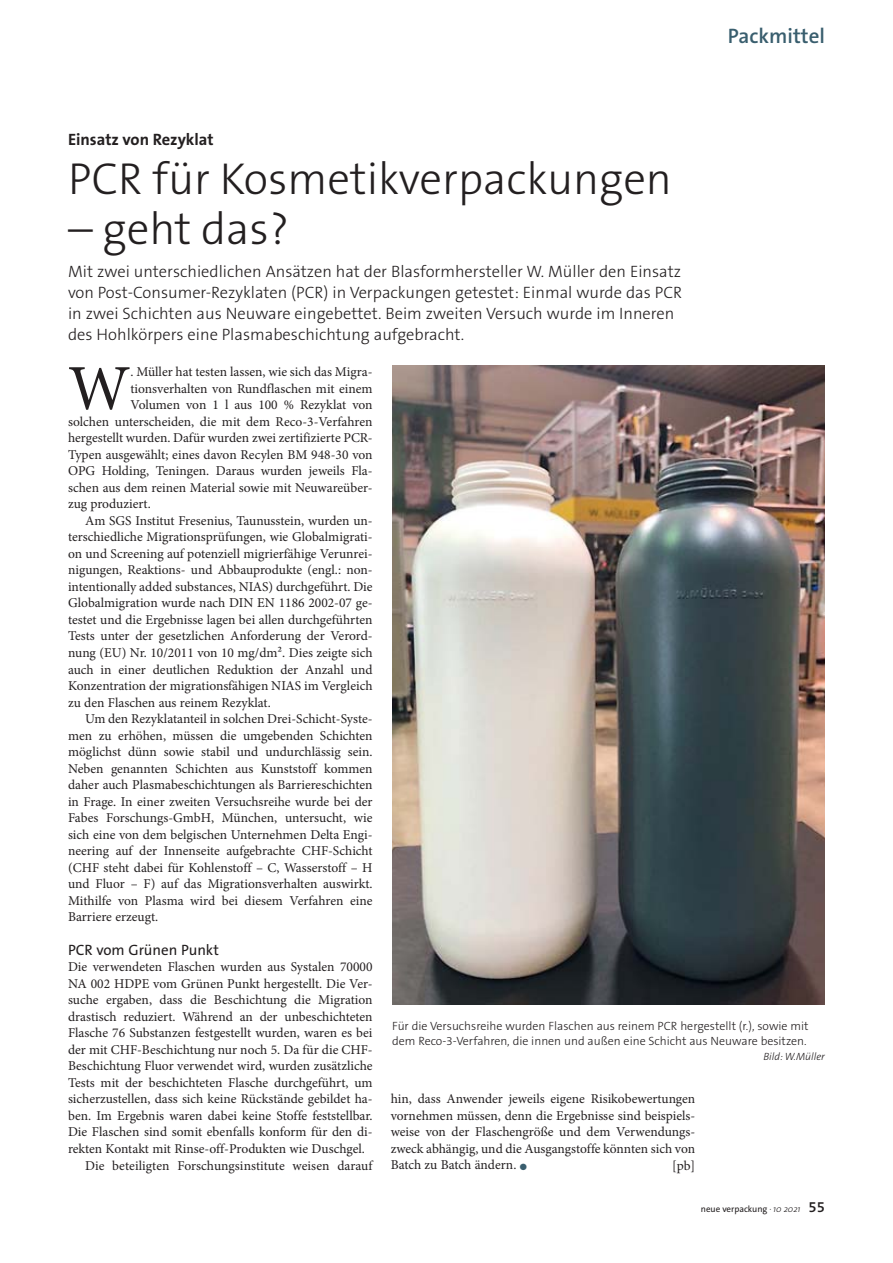
<style>
.page{position:relative;width:893px;height:1263px;background:#fff}
.page>*{position:absolute;margin:0;border:0;box-sizing:border-box;transform-origin:0 0}
.t1{font:64.35px "Minion Pro";color:#231f20}
.t2{font:300 45px "The Sans Os F";color:#231f20}
.t3{font:600 21px "The Sans Os F";color:#395e6e}
.t4{font:300 16.5px/21px "The Sans Os F";color:#231f20}
.t5{font:700 16.5px "The Sans Os F";color:#231f20}
.t6{font:15px "The Sans Os F";color:#231f20}
.t7{font:13.5px/16.5px "Minion Pro";color:#231f20;text-align:justify}
.t8{font:300 12px/15px "The Sans Os F";color:#231f20}
.t9{font:italic 300 10.5px "The Sans Os F";color:#231f20}
.t10{font:9px "The Sans Os F";color:#231f20}
.s1{color:#395e6e}
.s2{font-weight:300;font-style:italic}
.s3{font-weight:600;font-size:15px}
</style>
<div class="page">
<img style="left:392px;top:366px;width:433px;height:638px">
<h3 class="t3" style="left:728px;top:25px;width:99px">Packmittel</h3>
<p class="t5" style="left:68px;top:131px;width:147px">Einsatz von Rezyklat</p>
<h2 class="t2" style="left:68px;top:157px;width:605px">PCR für Kosmetikverpackungen</h2>
<h2 class="t2" style="left:68px;top:206px;width:222px">– geht das?</h2>
<p class="t4" style="left:68px;top:262px;width:616px">Mit zwei unterschiedlichen Ansätzen hat der Blasformhersteller W. Müller den Einsatz von Post-Consumer-Rezyklaten (PCR) in Verpackungen getestet: Einmal wurde das PCR in zwei Schichten aus Neuware eingebettet. Beim zweiten Versuch wurde im Inneren des Hohlkörpers eine Plasmabeschichtung aufgebracht.</p>
<h1 class="t1" style="left:68px;top:363px;width:64px">W</h1>
<p class="t7" style="left:131px;top:365px;width:243px">. Müller hat testen lassen, wie sich das Migra-</p>
<p class="t7" style="left:131px;top:381px;width:244px">tionsverhalten von Rundflaschen mit einem</p>
<p class="t7" style="left:131px;top:398px;width:244px">Volumen von 1 l aus 100 % Rezyklat von</p>
<p class="t7" style="left:68px;top:414px;width:306px">solchen unterscheiden, die mit dem Reco-3-Verfahren</p>
<p class="t7" style="left:68px;top:431px;width:306px">hergestellt wurden. Dafür wurden zwei zertifizierte PCR-</p>
<p class="t7" style="left:68px;top:447px;width:306px">Typen ausgewählt; eines davon Recylen BM 948-30 von</p>
<p class="t7" style="left:68px;top:464px;width:306px">OPG Holding, Teningen. Daraus wurden jeweils Fla-</p>
<p class="t7" style="left:68px;top:480px;width:306px">schen aus dem reinen Material sowie mit Neuwareüber-</p>
<p class="t7" style="left:68px;top:497px;width:84px">zug produziert.</p>
<p class="t7" style="left:85px;top:513px;width:289px">Am SGS Institut Fresenius, Taunusstein, wurden un-</p>
<p class="t7" style="left:68px;top:530px;width:306px">terschiedliche Migrationsprüfungen, wie Globalmigrati-</p>
<p class="t7" style="left:68px;top:546px;width:306px">on und Screening auf potenziell migrierfähige Verunrei-</p>
<p class="t7" style="left:68px;top:563px;width:306px">nigungen, Reaktions- und Abbauprodukte (engl.: non-</p>
<p class="t7" style="left:68px;top:579px;width:306px">intentionally added substances, NIAS) durchgeführt. Die</p>
<p class="t7" style="left:68px;top:596px;width:306px">Globalmigration wurde nach DIN EN 1186 2002-07 ge-</p>
<p class="t7" style="left:68px;top:612px;width:306px">testet und die Ergebnisse lagen bei allen durchgeführten</p>
<p class="t7" style="left:68px;top:629px;width:306px">Tests unter der gesetzlichen Anforderung der Verord-</p>
<p class="t7" style="left:68px;top:646px;width:306px">nung (EU) Nr. 10/2011 von 10 mg/dm². Dies zeigte sich</p>
<p class="t7" style="left:68px;top:662px;width:306px">auch in einer deutlichen Reduktion der Anzahl und</p>
<p class="t7" style="left:68px;top:679px;width:306px">Konzentration der migrationsfähigen NIAS im Vergleich</p>
<p class="t7" style="left:68px;top:695px;width:204px">zu den Flaschen aus reinem Rezyklat.</p>
<p class="t7" style="left:85px;top:712px;width:289px">Um den Rezyklatanteil in solchen Drei-Schicht-Syste-</p>
<p class="t7" style="left:68px;top:728px;width:306px">men zu erhöhen, müssen die umgebenden Schichten</p>
<p class="t7" style="left:68px;top:745px;width:306px">möglichst dünn sowie stabil und undurchlässig sein.</p>
<p class="t7" style="left:68px;top:761px;width:306px">Neben genannten Schichten aus Kunststoff kommen</p>
<p class="t7" style="left:68px;top:778px;width:306px">daher auch Plasmabeschichtungen als Barriereschichten</p>
<p class="t7" style="left:68px;top:794px;width:306px">in Frage. In einer zweiten Versuchsreihe wurde bei der</p>
<p class="t7" style="left:68px;top:811px;width:306px">Fabes Forschungs-GmbH, München, untersucht, wie</p>
<p class="t7" style="left:68px;top:827px;width:306px">sich eine von dem belgischen Unternehmen Delta Engi-</p>
<p class="t7" style="left:68px;top:844px;width:306px">neering auf der Innenseite aufgebrachte CHF-Schicht</p>
<p class="t7" style="left:68px;top:860px;width:306px">(CHF steht dabei für Kohlenstoff – C, Wasserstoff – H</p>
<p class="t7" style="left:68px;top:877px;width:306px">und Fluor – F) auf das Migrationsverhalten auswirkt.</p>
<p class="t7" style="left:68px;top:893px;width:306px">Mithilfe von Plasma wird bei diesem Verfahren eine</p>
<p class="t7" style="left:68px;top:910px;width:92px">Barriere erzeugt.</p>
<p class="t6" style="left:68px;top:942px;width:152px">PCR vom Grünen Punkt</p>
<p class="t7" style="left:68px;top:960px;width:306px">Die verwendeten Flaschen wurden aus Systalen 70000</p>
<p class="t7" style="left:68px;top:976px;width:306px">NA 002 HDPE vom Grünen Punkt hergestellt. Die Ver-</p>
<p class="t7" style="left:68px;top:993px;width:306px">suche ergaben, dass die Beschichtung die Migration</p>
<p class="t7" style="left:68px;top:1009px;width:306px">drastisch reduziert. Während an der unbeschichteten</p>
<p class="t7" style="left:68px;top:1026px;width:306px">Flasche 76 Substanzen festgestellt wurden, waren es bei</p>
<p class="t7" style="left:68px;top:1042px;width:306px">der mit CHF-Beschichtung nur noch 5. Da für die CHF-</p>
<p class="t7" style="left:68px;top:1059px;width:306px">Beschichtung Fluor verwendet wird, wurden zusätzliche</p>
<p class="t7" style="left:68px;top:1075px;width:306px">Tests mit der beschichteten Flasche durchgeführt, um</p>
<p class="t7" style="left:68px;top:1092px;width:306px">sicherzustellen, dass sich keine Rückstände gebildet ha-</p>
<p class="t7" style="left:68px;top:1108px;width:306px">ben. Im Ergebnis waren dabei keine Stoffe feststellbar.</p>
<p class="t7" style="left:68px;top:1125px;width:306px">Die Flaschen sind somit ebenfalls konform für den di-</p>
<p class="t7" style="left:68px;top:1141px;width:298px">rekten Kontakt mit Rinse-off-Produkten wie Duschgel.</p>
<p class="t7" style="left:85px;top:1158px;width:289px">Die beteiligten Forschungsinstitute weisen darauf</p>
<p class="t8" style="left:392px;top:1019px;width:418px">Für die Versuchsreihe wurden Flaschen aus reinem PCR hergestellt (r.), sowie mit dem Reco-3-Verfahren, die innen und außen eine Schicht aus Neuware besitzen.</p>
<p class="t9" style="left:763px;top:1052px;width:63px">Bild: W.Müller</p>
<p class="t7" style="left:391px;top:1092px;width:306px">hin, dass Anwender jeweils eigene Risikobewertungen vornehmen müssen, denn die Ergebnisse sind beispiels&shy;weise von der Flaschengröße und dem Verwendungs&shy;zweck abhängig, und die Ausgangstoffe könnten sich von Batch zu Batch ändern. <span class="s1">●</span></p>
<p class="t7" style="left:672px;top:1158px;width:25px">[pb]</p>
<p class="t10" style="left:701px;top:1204px;width:126px">neue verpackung <span class="s2">· 10 2021</span> <span class="s3">55</span></p>
</div>
